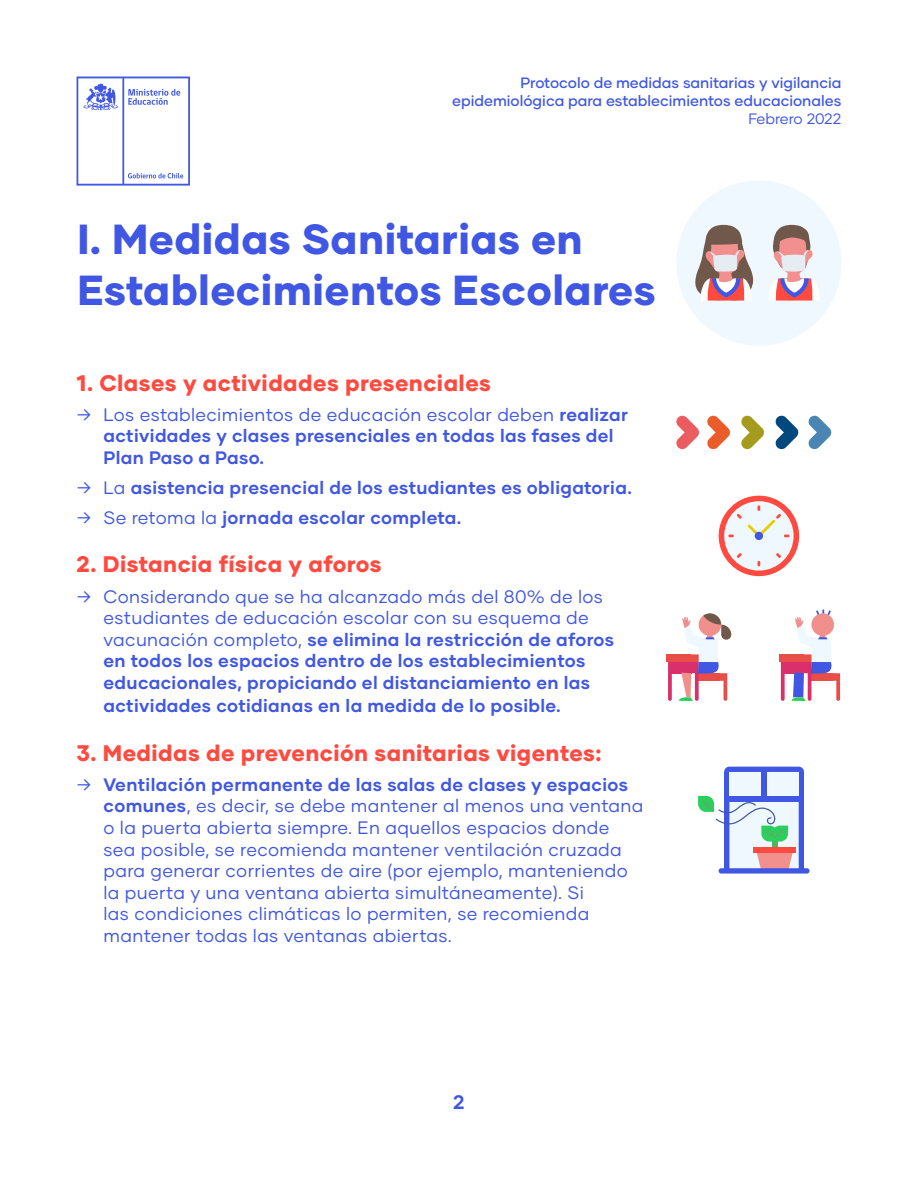
<style>
.page{position:relative;width:918px;height:1188px;background:#fff}
.page>*{position:absolute;margin:0;border:0;box-sizing:border-box;transform-origin:0 0}
.t1{font:800 42px/50.4px "Gilmer";letter-spacing:.01em;color:#4057e3}
.t2{font:800 22.5px "Gilmer";letter-spacing:.02em;color:#ff4a40}
.t3{font:700 19.5px "Gilmer";color:#4057e3}
.t4{font:700 18px/21.6px "Gilmer";letter-spacing:.02em;color:#4057e3}
.t5{font:18px/21.6px "Gilmer";letter-spacing:.02em;color:#4057e3}
.t6{font:500 15px/18px "Gilmer";color:#4057e3;text-align:right}
.t7{font:15px "Gilmer";letter-spacing:-.02em;color:#4057e3}
.s1{font-weight:400}
.s2{font-weight:700}
</style>
<div class="page">
<svg style="left:77px;top:77px;width:113px;height:109px"></svg>
<div style="left:676px;top:181px;width:165px;height:165px;background:#eef8fe;border-radius:50%"></div>
<svg style="left:695px;top:225px;width:58px;height:76px"></svg>
<svg style="left:769px;top:225px;width:51px;height:76px"></svg>
<div style="left:719px;top:496px;width:80px;height:80px;background:#ff4a40;border-radius:50%"></div>
<div style="left:724px;top:501px;width:70px;height:70px;background:#eef8fe;border-radius:50%"></div>
<svg style="left:728px;top:535px;width:6px;height:2px"></svg>
<svg style="left:737px;top:553px;width:5px;height:5px"></svg>
<svg style="left:776px;top:553px;width:5px;height:5px"></svg>
<svg style="left:737px;top:514px;width:5px;height:5px"></svg>
<svg style="left:748px;top:505px;width:41px;height:32px"></svg>
<div style="left:755px;top:532px;width:8px;height:8px;background:#4257e3;border-radius:50%"></div>
<div style="left:764px;top:772px;width:40px;height:99px;background:#4057e3"></div>
<div style="left:729px;top:772px;width:70px;height:27px;background:#eef8fe"></div>
<div style="left:719px;top:868px;width:91px;height:6px;background:#4057e3;border-radius:3px"></div>
<div style="left:761px;top:771px;width:6px;height:30px;background:#4057e3"></div>
<svg style="left:724px;top:767px;width:80px;height:5px"></svg>
<svg style="left:698px;top:796px;width:101px;height:76px"></svg>
<div style="left:666px;top:654px;width:25px;height:8px;background:#e84d47"></div>
<svg style="left:668px;top:613px;width:63px;height:88px"></svg>
<div style="left:779px;top:654px;width:25px;height:8px;background:#e84d47"></div>
<svg style="left:781px;top:609px;width:59px;height:92px"></svg>
<svg style="left:676px;top:415px;width:23px;height:35px"></svg>
<svg style="left:707px;top:415px;width:23px;height:35px"></svg>
<svg style="left:741px;top:415px;width:23px;height:35px"></svg>
<svg style="left:775px;top:415px;width:24px;height:35px"></svg>
<svg style="left:808px;top:415px;width:24px;height:35px"></svg>
<p class="t6" style="left:452px;top:74px;width:391px">Protocolo de medidas sanitarias y vigilancia epidemiológica para establecimientos educacionales</p>
<p class="t7" style="left:748px;top:110px;width:95px">Febrero 2022</p>
<h1 class="t1" style="left:77px;top:214px;width:580px">I. Medidas Sanitarias en<br>Establecimientos Escolares</h1>
<p class="t2" style="left:77px;top:369px;width:416px">1. Clases y actividades presenciales</p>
<p class="t4" style="left:104px;top:404px;width:526px;text-indent:-27px"><span class="s1">→ Los establecimientos de educación escolar deben</span> realizar actividades y clases presenciales en todas las fases del<br>Plan Paso a Paso.</p>
<p class="t4" style="left:77px;top:477px;width:557px"><span class="s1">→ La</span> asistencia presencial de los estudiantes es obligatoria.</p>
<p class="t4" style="left:77px;top:507px;width:386px"><span class="s1">→ Se retoma la</span> jornada escolar completa.</p>
<p class="t2" style="left:77px;top:550px;width:307px">2. Distancia física y aforos</p>
<p class="t4" style="left:104px;top:585px;width:512px;text-indent:-27px"><span class="s1">→ Considerando que se ha alcanzado más del 80% de los estudiantes de educación escolar con su esquema de vacunación completo,</span> se elimina la restricción de aforos en todos los espacios dentro de los establecimientos educacionales, propiciando el distanciamiento en las</p>
<p class="t4" style="left:104px;top:695px;width:459px">actividades cotidianas en la medida de lo posible.</p>
<p class="t2" style="left:77px;top:738px;width:527px">3. Medidas de prevención sanitarias vigentes:</p>
<p class="t5" style="left:104px;top:773px;width:541px;text-indent:-27px">→ <span class="s2">Ventilación permanente de las salas de clases y espacios comunes</span>, es decir, se debe mantener al menos una ventana o la puerta abierta siempre. En aquellos espacios donde sea posible, se recomienda mantener ventilación cruzada para generar corrientes de aire (por ejemplo, manteniendo la puerta y una ventana abierta simultáneamente). Si<br>las condiciones climáticas lo permiten, se recomienda mantener todas las ventanas abiertas.</p>
<p class="t3" style="left:453px;top:1090px;width:13px">2</p>
</div>
